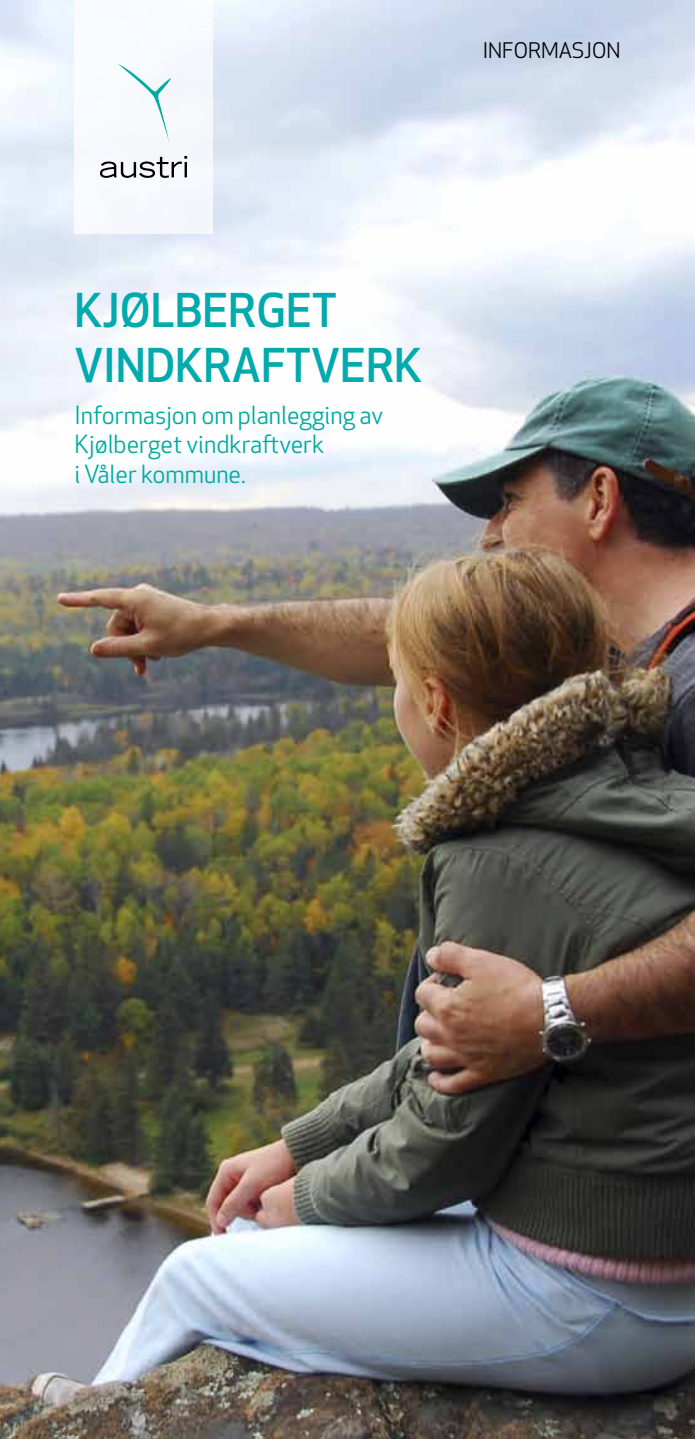
<style>
.page{position:relative;width:695px;height:1439px;background:#fff}
.page>*{position:absolute;margin:0;border:0;box-sizing:border-box;transform-origin:0 0}
.t1{font:500 45.5px/54.6px "Apex New";color:#00aaad}
.t2{font:24.5px/29.4px "Apex New";color:#00aaa0}
.t3{font:21px "Apex New";color:#000}
</style>
<div class="page">
<img style="left:0;top:0;width:694px;height:1439px">
<div style="left:74px;top:0;width:138px;height:234px;background:#f7f9fd"></div>
<svg style="left:118px;top:64px;width:53px;height:79px"></svg>
<svg style="left:100px;top:156px;width:87px;height:22px"></svg>
<p class="t3" style="left:482px;top:37px;width:139px">Informasjon</p>
<h1 class="t1" style="left:74px;top:282px;width:345px">KJØLBERGET<br>VINDKRAFTVERK</h1>
<p class="t2" style="left:74px;top:400px;width:310px">Informasjon om planlegging av<br>Kjølberget vindkraftverk<br>i Våler kommune.</p>
</div>
